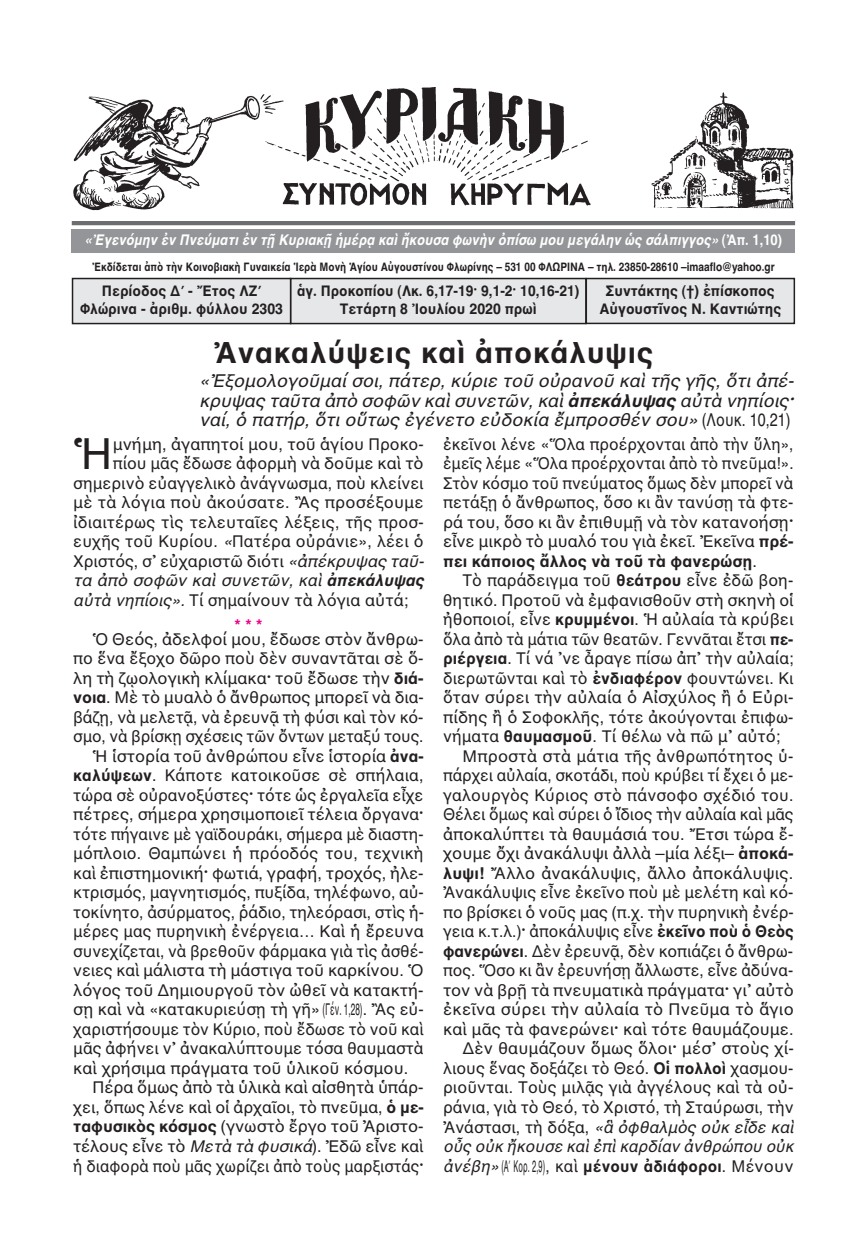
<style>
.page{position:relative;width:867px;height:1257px;background:#fff}
.page>*{position:absolute;margin:0;border:0;box-sizing:border-box;transform-origin:0 0}
.t1{font:43.5px "AL Helvetica";color:#231f20}
.t2{font:700 30px "AL Helvetica";letter-spacing:.025em;color:#231f20}
.t3{font:italic 18px/19.5px "AL Helvetica";color:#231f20;text-align:justify}
.t4{font:16.5px/14.1px "AL Helvetica";color:#231f20}
.t5{font:16.5px "AL Helvetica";color:#231f20;scale:.95 1}
.t6{font:16.5px "AL Helvetica";color:#231f20;scale:.93 1}
.t7{font:italic 16.5px "AL Helvetica";color:#231f20}
.t8{font:16.5px "AL Helvetica";color:#231f20;scale:.45 1}
.t9{font:16.5px "AL Helvetica";color:#231f20;scale:.96 1}
.t10{font:italic 16.5px "AL Helvetica";color:#231f20;scale:.95 1}
.t11{font:700 16.5px "AL Helvetica";color:#231f20}
.t12{font:700 15px/18px "AL Helvetica";color:#231f20;text-align:center;scale:.95 1}
.t13{font:italic 700 15px "AL Helvetica";color:#fff;scale:.88 1}
.t14{font:700 15px/18px "AL Helvetica";color:#231f20;text-align:center;scale:.93 1}
.t15{font:700 12px "AL Helvetica";color:#231f20;scale:.85 1}
.s1{font-style:normal}
.s2{font-weight:700}
.s3{font-style:italic}
.s4{font-weight:700;color:#ed028c}
.s5{font-weight:400}
</style>
<div class="page">
<div style="left:291px;top:279px;width:294px;height:44px;background:#e6e7e9"></div>
<div style="left:290px;top:278px;width:296px;height:46px;border:2px solid #231f20"></div>
<div style="left:73px;top:279px;width:217px;height:44px;background:#e6e7e9"></div>
<div style="left:72px;top:278px;width:219px;height:46px;border:2px solid #231f20"></div>
<div style="left:587px;top:279px;width:206px;height:43px;background:#e6e7e9"></div>
<div style="left:585px;top:278px;width:210px;height:46px;border:2px solid #231f20"></div>
<div style="left:72px;top:219px;width:723px;height:6px;background:#6c6d70"></div>
<div style="left:72px;top:230px;width:723px;height:23px;background:#939598"></div>
<div style="left:72px;top:84px;width:723px;height:137px;background:#fff"></div>
<img style="left:73px;top:87px;width:721px;height:124px">
<p class="t13" style="left:85px;top:231px;width:794px">«Ἐγενόμην ἐν Πνεύματι ἐν τῇ Κυριακῇ ἡμέρᾳ καὶ ἤκουσα φωνὴν ὀπίσω μου μεγάλην ὡς σάλπιγγος» <span class="s1">(Ἀπ. 1,10)</span></p>
<p class="t15" style="left:92px;top:259px;width:804px">Ἐκδίδεται ἀπὸ τὴν Κοινοβιακὴ Γυναικεία Ἱερὰ Μονὴ Ἁγίου Αὐγουστίνου Φλωρίνης – 531 00 ΦΛΩΡΙΝΑ – τηλ. 23850-28610 –imaaflo@yahoo.gr</p>
<p class="t12" style="left:80px;top:281px;width:215px">Περίοδος Δ΄ - Ἔτος ΛΖ΄<br>Φλώρινα - ἀριθμ. φύλλου 2303</p>
<p class="t12" style="left:599px;top:281px;width:193px">Συντάκτης (†) ἐπίσκοπος<br>Αὐγουστῖνος Ν. Καντιώτης</p>
<p class="t2" style="left:213px;top:335px;width:441px">Ἀνακαλύψεις καὶ ἀποκάλυψις</p>
<p class="t3" style="left:199px;top:371px;width:596px">«Ἐξομολογοῦμαί σοι, πάτερ, κύριε τοῦ οὐρανοῦ καὶ τῆς γῆς, ὅτι ἀπέ&shy;κρυψας ταῦτα ἀπὸ σοφῶν καὶ συνετῶν, καὶ <span class="s2">ἀπεκάλυψας</span> αὐτὰ νηπίοις<span class="s2">· </span>ναί, ὁ πατήρ, ὅτι οὕτως ἐγένετο εὐδοκία ἔμπροσθέν σου» <span class="s1">(Λουκ. 10,21)</span></p>
<p class="t14" style="left:297px;top:281px;width:305px">ἁγ. Προκοπίου (Λκ. 6,17-19· 9,1-2· 10,16-21)<br>Τετάρτη 8 Ἰουλίου 2020 πρωὶ</p>
<p class="t1" style="left:73px;top:428px;width:41px">Ἡ</p>
<p class="t4" style="left:113px;top:437px;width:312px">μνήμη, ἀγαπητοί μου, τοῦ ἁγίου Προκο-</p>
<p class="t4" style="left:113px;top:456px;width:312px">πίου μᾶς ἔδωσε ἀφορμὴ νὰ δοῦμε καὶ τὸ</p>
<p class="t4" style="left:73px;top:476px;width:352px">σημερινὸ εὐαγγελικὸ ἀνάγνωσμα, ποὺ κλείνει</p>
<p class="t4" style="left:73px;top:495px;width:352px">μὲ τὰ λόγια ποὺ ἀκούσατε. Ἂς προσέξουμε</p>
<p class="t4" style="left:73px;top:515px;width:352px">ἰδιαιτέρως τὶς τελευταῖες λέξεις, τῆς προσ-</p>
<p class="t4" style="left:73px;top:534px;width:352px">ευχῆς τοῦ Κυρίου. <span class="s3">«</span>Πατέρα οὐράνιε», λέει ὁ</p>
<p class="t4" style="left:73px;top:554px;width:352px">Χριστός, σ᾽ εὐχαριστῶ διότι <span class="s3">«ἀπέκρυψας ταῦ-</span></p>
<p class="t7" style="left:73px;top:570px;width:352px">τα ἀπὸ σοφῶν καὶ συνετῶν, καὶ <span class="s2">ἀπεκάλυψας</span></p>
<p class="t4" style="left:73px;top:593px;width:336px"><span class="s3">αὐτὰ νηπίοις».</span> Τί σημαίνουν τὰ λόγια αὐτά;</p>
<p class="t4" style="left:93px;top:617px;width:332px;text-indent:142px"><span class="s4">***<br></span>Ὁ Θεός, ἀδελφοί μου, ἔδωσε στὸν ἄνθρω-</p>
<p class="t4" style="left:73px;top:651px;width:352px">πο ἕνα ἔξοχο δῶρο ποὺ δὲν συναντᾶται σὲ ὅ-</p>
<p class="t4" style="left:73px;top:671px;width:352px">λη τὴ ζῳολογικὴ κλίμακα<span class="s2">·</span> τοῦ ἔδωσε τὴν <span class="s2">διά-</span></p>
<p class="t4" style="left:73px;top:690px;width:352px"><span class="s2">νοια</span>. Μὲ τὸ μυαλὸ ὁ ἄνθρωπος μπορεῖ νὰ δια-</p>
<p class="t4" style="left:73px;top:710px;width:352px">βάζῃ, νὰ μελετᾷ, νὰ ἐρευνᾷ τὴ φύσι καὶ τὸν κό-</p>
<p class="t5" style="left:73px;top:726px;width:370px">σμο, νὰ βρίσκῃ σχέσεις τῶν ὄντων μεταξύ τους.</p>
<p class="t4" style="left:93px;top:749px;width:332px">Ἡ ἱστορία τοῦ ἀνθρώπου εἶνε ἱστορία <span class="s2">ἀνα-</span></p>
<p class="t4" style="left:73px;top:768px;width:352px"><span class="s2">καλύψεων</span>. Κάποτε κατοικοῦσε σὲ σπήλαια,</p>
<p class="t4" style="left:73px;top:788px;width:351px">τώρα σὲ οὐρανοξύστες<span class="s2">·</span> τότε ὡς ἐργαλεῖα εἶχε</p>
<p class="t4" style="left:73px;top:807px;width:352px">πέτρες, σήμερα χρησιμοποιεῖ τέλεια ὄργανα<span class="s2">·</span></p>
<p class="t5" style="left:73px;top:824px;width:370px">τότε πήγαινε μὲ γαϊδουράκι, σήμερα μὲ διαστη-</p>
<p class="t4" style="left:73px;top:846px;width:352px">μόπλοιο. Θαμπώνει ἡ πρόοδός του, τεχνικὴ</p>
<p class="t4" style="left:73px;top:866px;width:352px">καὶ ἐπιστημονική<span class="s2">·</span> φωτιά, γραφή, τροχός, ἠλε-</p>
<p class="t4" style="left:73px;top:885px;width:352px">κτρισμός, μαγνητισμός, πυξίδα, τηλέφωνο, αὐ-</p>
<p class="t9" style="left:73px;top:902px;width:367px">τοκίνητο, ἀσύρματος, ῥάδιο, τηλεόρασι, στὶς ἡ-</p>
<p class="t5" style="left:73px;top:921px;width:370px">μέρες μας πυρηνικὴ ἐνέργεια… Καὶ ἡ ἔρευνα</p>
<p class="t5" style="left:73px;top:941px;width:370px">συνεχίζεται, νὰ βρεθοῦν φάρμακα γιὰ τὶς ἀσθέ-</p>
<p class="t4" style="left:73px;top:963px;width:352px">νειες καὶ μάλιστα τὴ μάστιγα τοῦ καρκίνου. Ὁ</p>
<p class="t4" style="left:73px;top:983px;width:352px">λόγος τοῦ Δημιουργοῦ τὸν ὠθεῖ νὰ κατακτή-</p>
<p class="t4" style="left:73px;top:1002px;width:352px">σῃ καὶ νὰ «κατακυριεύσῃ τὴ γῆ» (Γέν. 1,28). Ἂς εὐ-</p>
<p class="t5" style="left:73px;top:1019px;width:370px">χαριστήσουμε τὸν Κύριο, ποὺ ἔδωσε τὸ νοῦ καὶ</p>
<p class="t4" style="left:73px;top:1041px;width:352px">μᾶς ἀφήνει ν᾽ ἀνακαλύπτουμε τόσα θαυμαστὰ</p>
<p class="t4" style="left:73px;top:1061px;width:336px">καὶ χρήσιμα πράγματα τοῦ ὑλικοῦ κόσμου.</p>
<p class="t4" style="left:93px;top:1080px;width:332px">Πέρα ὅμως ἀπὸ τὰ ὑλικὰ καὶ αἰσθητὰ ὑπάρ-</p>
<p class="t4" style="left:73px;top:1100px;width:352px">χει, ὅπως λένε καὶ οἱ ἀρχαῖοι, τὸ πνεῦμα, <span class="s2">ὁ με-</span></p>
<p class="t4" style="left:73px;top:1119px;width:352px"><span class="s2">ταφυσικὸς κόσμος</span> (γνωστὸ ἔργο τοῦ Ἀριστο-</p>
<p class="t4" style="left:73px;top:1139px;width:352px">τέλους εἶνε τὸ <span class="s3">Μετὰ τὰ φυσικά</span>). Ἐδῶ εἶνε καὶ</p>
<p class="t6" style="left:73px;top:1155px;width:378px">ἡ διαφορὰ ποὺ μᾶς χωρίζει ἀπὸ τοὺς μαρξιστάς<span class="s2">·</span></p>
<p class="t5" style="left:443px;top:434px;width:370px">ἐκεῖνοι λένε «Ὅλα προέρχονται ἀπὸ τὴν ὕλη»,</p>
<p class="t6" style="left:443px;top:453px;width:378px">ἐμεῖς λέμε «Ὅλα προέρχονται ἀπὸ τὸ πνεῦμα!».</p>
<p class="t5" style="left:443px;top:473px;width:370px">Στὸν κόσμο τοῦ πνεύματος ὅμως δὲν μπορεῖ νὰ</p>
<p class="t4" style="left:443px;top:495px;width:352px">πετάξῃ ὁ ἄνθρωπος, ὅσο κι ἂν τανύσῃ τὰ φτε-</p>
<p class="t4" style="left:443px;top:515px;width:352px">ρά του, ὅσο κι ἂν ἐπιθυμῇ νὰ τὸν κατανοήσῃ<span class="s2">·</span></p>
<p class="t4" style="left:443px;top:534px;width:352px">εἶνε μικρὸ τὸ μυαλό του γιὰ ἐκεῖ. Ἐκεῖνα <span class="s2">πρέ-</span></p>
<p class="t11" style="left:443px;top:551px;width:315px">πει κάποιος ἄλλος νὰ τοῦ τὰ φανερώσῃ<span class="s5">.</span></p>
<p class="t4" style="left:462px;top:573px;width:332px">Τὸ παράδειγμα τοῦ <span class="s2">θεάτρου</span> εἶνε ἐδῶ βοη-</p>
<p class="t4" style="left:443px;top:593px;width:352px">θητικό. Προτοῦ νὰ ἐμφανισθοῦν στὴ σκηνὴ οἱ</p>
<p class="t4" style="left:443px;top:612px;width:352px">ἠθοποιοί, εἶνε <span class="s2">κρυμμένοι</span>. Ἡ αὐλαία τὰ κρύβει</p>
<p class="t5" style="left:443px;top:629px;width:370px">ὅλα ἀπὸ τὰ μάτια τῶν θεατῶν. Γεννᾶται ἔτσι <span class="s2">πε-</span></p>
<p class="t4" style="left:443px;top:651px;width:352px"><span class="s2">ριέργεια</span>. Τί νά ᾽νε ἆραγε πίσω ἀπ᾽ τὴν αὐλαία;</p>
<p class="t5" style="left:443px;top:668px;width:370px">διερωτῶνται καὶ τὸ <span class="s2">ἐνδιαφέρον</span> φουντώνει. Κι</p>
<p class="t4" style="left:443px;top:690px;width:352px">ὅταν σύρει τὴν αὐλαία ὁ Αἰσχύλος ἢ ὁ Εὐρι-</p>
<p class="t4" style="left:443px;top:710px;width:352px">πίδης ἢ ὁ Σοφοκλῆς, τότε ἀκούγονται ἐπιφω-</p>
<p class="t4" style="left:443px;top:729px;width:339px">νήματα <span class="s2">θαυμασμοῦ</span>. Τί θέλω νὰ πῶ μ᾽ αὐτό;</p>
<p class="t4" style="left:462px;top:749px;width:332px">Μπροστὰ στὰ μάτια τῆς ἀνθρωπότητος ὑ-</p>
<p class="t5" style="left:443px;top:765px;width:370px">πάρχει αὐλαία, σκοτάδι, ποὺ κρύβει τί ἔχει ὁ με-</p>
<p class="t4" style="left:443px;top:788px;width:352px">γαλουργὸς Κύριος στὸ πάνσοφο σχέδιό του.</p>
<p class="t5" style="left:443px;top:804px;width:370px">Θέλει ὅμως καὶ σύρει ὁ ἴδιος τὴν αὐλαία καὶ μᾶς</p>
<p class="t4" style="left:443px;top:827px;width:352px">ἀποκαλύπτει τὰ θαυμάσιά του. Ἔτσι τώρα ἔ-</p>
<p class="t4" style="left:443px;top:846px;width:352px">χουμε ὄχι ἀνακάλυψι ἀλλὰ –μία λέξι– <span class="s2">ἀποκά-</span></p>
<p class="t4" style="left:443px;top:866px;width:352px"><span class="s2">λυψι!</span> Ἄλλο ἀνακάλυψις, ἄλλο ἀποκάλυψις.</p>
<p class="t4" style="left:443px;top:885px;width:352px">Ἀνακάλυψις εἶνε ἐκεῖνο ποὺ μὲ μελέτη καὶ κό-</p>
<p class="t4" style="left:443px;top:905px;width:352px">πο βρίσκει ὁ νοῦς μας (π.χ. τὴν πυρηνικὴ ἐνέρ-</p>
<p class="t5" style="left:443px;top:921px;width:370px">γεια κ.τ.λ.)<span class="s2">·</span> ἀποκάλυψις εἶνε <span class="s2">ἐκεῖνο ποὺ ὁ Θεὸς</span></p>
<p class="t4" style="left:443px;top:944px;width:351px"><span class="s2">φανερώνει</span>. Δὲν ἐρευνᾷ, δὲν κοπιάζει ὁ ἄνθρω-</p>
<p class="t5" style="left:443px;top:960px;width:370px">πος. Ὅσο κι ἂν ἐρευνήσῃ ἄλλωστε, εἶνε ἀδύνα-</p>
<p class="t4" style="left:443px;top:983px;width:352px">τον νὰ βρῇ τὰ πνευματικὰ πράγματα<span class="s2">·</span> γι᾽ αὐτὸ</p>
<p class="t4" style="left:443px;top:1002px;width:352px">ἐκεῖνα σύρει τὴν αὐλαία τὸ Πνεῦμα τὸ ἅγιο</p>
<p class="t4" style="left:443px;top:1022px;width:352px">καὶ μᾶς τὰ φανερώνει<span class="s2">·</span> καὶ τότε θαυμάζουμε.</p>
<p class="t4" style="left:462px;top:1041px;width:333px">Δὲν θαυμάζουν ὅμως ὅλοι<span class="s2">·</span> μέσ᾽ στοὺς χί-</p>
<p class="t4" style="left:443px;top:1061px;width:352px">λιους ἕνας δοξάζει τὸ Θεό. <span class="s2">Οἱ πολλοὶ</span> χασμου-</p>
<p class="t4" style="left:443px;top:1080px;width:352px">ριοῦνται. Τοὺς μιλᾷς γιὰ ἀγγέλους καὶ τὰ οὐ-</p>
<p class="t4" style="left:443px;top:1100px;width:352px">ράνια, γιὰ τὸ Θεό, τὸ Χριστό, τὴ Σταύρωσι, τὴν</p>
<p class="t7" style="left:443px;top:1116px;width:352px"><span class="s1">Ἀνάστασι, τὴ δόξα,</span> «ἃ ὀφθαλμὸς οὐκ εἶδε καὶ</p>
<p class="t10" style="left:443px;top:1136px;width:370px">οὖς οὐκ ἤκουσε καὶ ἐπὶ καρδίαν ἀνθρώπου οὐκ</p>
<p class="t8" style="left:443px;top:1155px;width:780px"><span class="s3">ἀνέβη»</span> (Α΄ Κορ. 2,9), καὶ <span class="s2">μένουν ἀδιάφοροι</span>. Μένουν</p>
</div>
